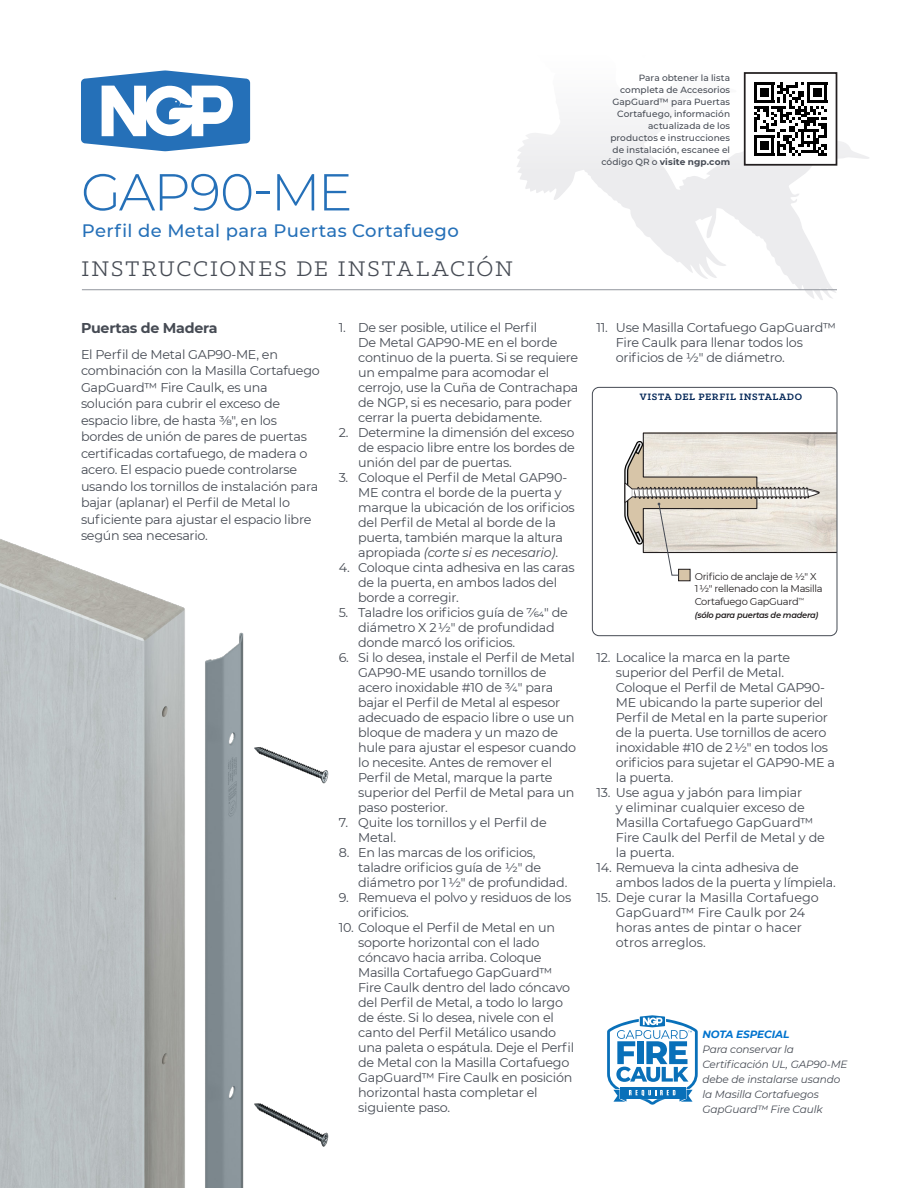
<style>
.page{position:relative;width:918px;height:1188px;background:#fff}
.page>*{position:absolute;margin:0;border:0;box-sizing:border-box;transform-origin:0 0}
.H1_INSTALL{font:300 51.9px "Montserrat";letter-spacing:-.035em;color:#2570b8}
.H3_INSTALL{font:24px "Klinic Slab";letter-spacing:.08em;color:#464b54}
.H2_INSTALL{font:500 18px "Montserrat";letter-spacing:.02em;color:#2570b8}
.BODY_BOLD_INSTALL{font:700 14.25px "Montserrat";letter-spacing:-.02em;color:#464b54}
.BODY_REG_INSTALL{font:12.75px/15px "Montserrat";letter-spacing:-.02em;color:#464b54}
.BODY_REG_INSTALL-2{font:12.75px/15px "Montserrat";color:#464b54}
.CUT_CUTLINES{font:italic 10.5px/15px "Montserrat";letter-spacing:-.01em;color:#464b54}
.SUBHEADS{font:700 10.5px "Klinic Slab";letter-spacing:.06em;color:#042758}
.t1{font:9.9px/12.8px "Montserrat";letter-spacing:-.03em;color:#231f20}
.t2{font:500 9px/12px "Montserrat";letter-spacing:.01em;color:#474c55;text-align:right}
.t3{font:italic 600 8.25px "Montserrat";letter-spacing:-.03em;color:#231f20}
.s1{font-style:italic}
.s2{font-weight:700}
.s3{font-weight:700;color:#0073ce}
</style>
<div class="page">
<svg style="left:516px;top:174px;width:321px;height:126px"></svg>
<img style="left:0;top:539px;width:329px;height:649px">
<svg style="left:81px;top:70px;width:169px;height:81px"></svg>
<hr style="left:82px;top:289px;width:755px;height:1px;background:#91959d">
<div style="left:679px;top:569px;width:11px;height:12px;background:#d7c5a8"></div>
<div style="left:678px;top:569px;width:12px;height:12px;border:1px solid #231f20"></div>
<svg style="left:624px;top:432px;width:211px;height:144px"></svg>
<div style="left:592px;top:387px;width:245px;height:249px;border:1px solid #464b54;border-radius:7px"></div>
<svg style="left:607px;top:1015px;width:91px;height:90px"></svg>
<svg style="left:754px;top:82px;width:73px;height:74px"></svg>
<hr style="left:754px;top:153px;width:20px;height:3px;background:#000">
<div style="left:760px;top:141px;width:9px;height:9px;background:#000"></div>
<div style="left:744px;top:72px;width:93px;height:94px;border:2px solid #231f20"></div>
<p class="H1_INSTALL" style="left:81px;top:157px;width:273px">GAP90-ME</p>
<p class="H2_INSTALL" style="left:82px;top:218px;width:378px">Perfil de Metal para Puertas Cortafuego</p>
<p class="H3_INSTALL" style="left:81px;top:253px;width:433px">INSTRUCCIONES DE INSTALACIÓN</p>
<p class="BODY_BOLD_INSTALL" style="left:81px;top:318px;width:138px">Puertas de Madera</p>
<p class="BODY_REG_INSTALL" style="left:81px;top:346px;width:240px;line-height:16.5px">El Perfil de Metal GAP90-ME, en combinación con la Masilla Cortafuego GapGuard™ Fire Caulk, es una solución para cubrir el exceso de espacio libre, de hasta 3/8", en los bordes de unión de pares de puertas certificadas cortafuego, de madera o acero. El espacio puede controlarse usando los tornillos de instalación para bajar (aplanar) el Perfil de Metal lo suficiente para ajustar el espacio libre según sea necesario.</p>
<p class="BODY_REG_INSTALL" style="left:358px;top:320px;width:222px;text-indent:-20px">1. De ser posible, utilice el Perfil<br>De Metal GAP90-ME en el borde continuo de la puerta. Si se requiere un empalme para acomodar el cerrojo, use la Cuña de Contrachapa de NGP, si es necesario, para poder cerrar la puerta debidamente.</p>
<p class="BODY_REG_INSTALL" style="left:358px;top:425px;width:218px;text-align:justify;text-indent:-20px">2. Determine la dimensión del exceso de espacio libre entre los bordes de unión del par de puertas.</p>
<p class="BODY_REG_INSTALL" style="left:358px;top:470px;width:218px;text-indent:-20px">3. Coloque el Perfil de Metal GAP90- ME contra el borde de la puerta y marque la ubicación de los orificios del Perfil de Metal al borde de la puerta, también marque la altura apropiada <span class="s1">(corte si es necesario)</span>.</p>
<p class="BODY_REG_INSTALL" style="left:358px;top:560px;width:218px;text-indent:-20px">4. Coloque cinta adhesiva en las caras de la puerta, en ambos lados del borde a corregir.</p>
<p class="BODY_REG_INSTALL" style="left:358px;top:605px;width:211px;text-indent:-20px">5. Taladre los orificios guía de 7/64" de diámetro X 2 ½" de profundidad donde marcó los orificios.</p>
<p class="BODY_REG_INSTALL" style="left:358px;top:650px;width:219px;text-indent:-20px">6. Si lo desea, instale el Perfil de Metal<br>GAP90-ME usando tornillos de acero inoxidable #10 de ¾" para bajar el Perfil de Metal al espesor adecuado de espacio libre o use un bloque de madera y un mazo de hule para ajustar el espesor cuando lo necesite. Antes de remover el<br>Perfil de Metal, marque la parte superior del Perfil de Metal para un paso posterior.</p>
<p class="BODY_REG_INSTALL" style="left:358px;top:815px;width:190px;text-indent:-20px">7. Quite los tornillos y el Perfil de<br>Metal.</p>
<p class="BODY_REG_INSTALL" style="left:358px;top:845px;width:211px;text-indent:-20px">8. En las marcas de los orificios, taladre orificios guía de ½" de diámetro por 1 ½" de profundidad.</p>
<p class="BODY_REG_INSTALL" style="left:358px;top:890px;width:215px;text-indent:-20px">9. Remueva el polvo y residuos de los orificios.</p>
<p class="BODY_REG_INSTALL" style="left:358px;top:920px;width:218px;text-indent:-20px">10. Coloque el Perfil de Metal en un soporte horizontal con el lado cóncavo hacia arriba. Coloque<br>Masilla Cortafuego GapGuard™<br>Fire Caulk dentro del lado cóncavo del Perfil de Metal, a todo lo largo de éste. Si lo desea, nivele con el canto del Perfil Metálico usando una paleta o espátula. Deje el Perfil de Metal con la Masilla Cortafuego<br>GapGuard™ Fire Caulk en posición horizontal hasta completar el siguiente paso.</p>
<p class="t2" style="left:601px;top:71px;width:130px">Para obtener la lista completa de Accesorios<br>GapGuard™ para Puertas<br>Cortafuego, información actualizada de los productos e instrucciones de instalación, escanee el código QR o <span class="s2">visite ngp.com</span></p>
<p class="BODY_REG_INSTALL" style="left:616px;top:320px;width:222px;text-indent:-20px">11. Use Masilla Cortafuego GapGuard™<br>Fire Caulk para llenar todos los orificios de ½" de diámetro.</p>
<p class="SUBHEADS" style="left:640px;top:390px;width:164px">VISTA DEL PERFIL INSTALADO</p>
<p class="t1" style="left:695px;top:569px;width:129px">Orificio de anclaje de ½" X<br>1 ½" rellenado con la Masilla<br>Cortafuego GapGuard<sup>™</sup></p>
<p class="t3" style="left:695px;top:609px;width:125px">(sólo para puertas de madera)</p>
<p class="BODY_REG_INSTALL" style="left:616px;top:650px;width:221px;text-indent:-20px">12. Localice la marca en la parte superior del Perfil de Metal.<br>Coloque el Perfil de Metal GAP90-<br>ME ubicando la parte superior del<br>Perfil de Metal en la parte superior de la puerta. Use tornillos de acero inoxidable #10 de 2 ½" en todos los orificios para sujetar el GAP90-ME a la puerta.</p>
<p class="BODY_REG_INSTALL" style="left:616px;top:785px;width:211px;text-indent:-20px">13. Use agua y jabón para limpiar<br>y eliminar cualquier exceso de<br>Masilla Cortafuego GapGuard™<br>Fire Caulk del Perfil de Metal y de la puerta.</p>
<p class="BODY_REG_INSTALL" style="left:616px;top:860px;width:221px;text-indent:-20px">14. Remueva la cinta adhesiva de ambos lados de la puerta y límpiela.</p>
<p class="BODY_REG_INSTALL-2" style="left:616px;top:890px;width:205px;text-indent:-20px">15. Deje curar la Masilla Cortafuego<br>GapGuard™ Fire Caulk por 24 horas antes de pintar o hacer otros arreglos.</p>
<p class="CUT_CUTLINES" style="left:702px;top:1026px;width:147px"><span class="s3">NOTA ESPECIAL<br></span>Para conservar la<br>Certificación UL, GAP90-ME debe de instalarse usando la Masilla Cortafuegos<br>GapGuard™ Fire Caulk</p>
</div>
